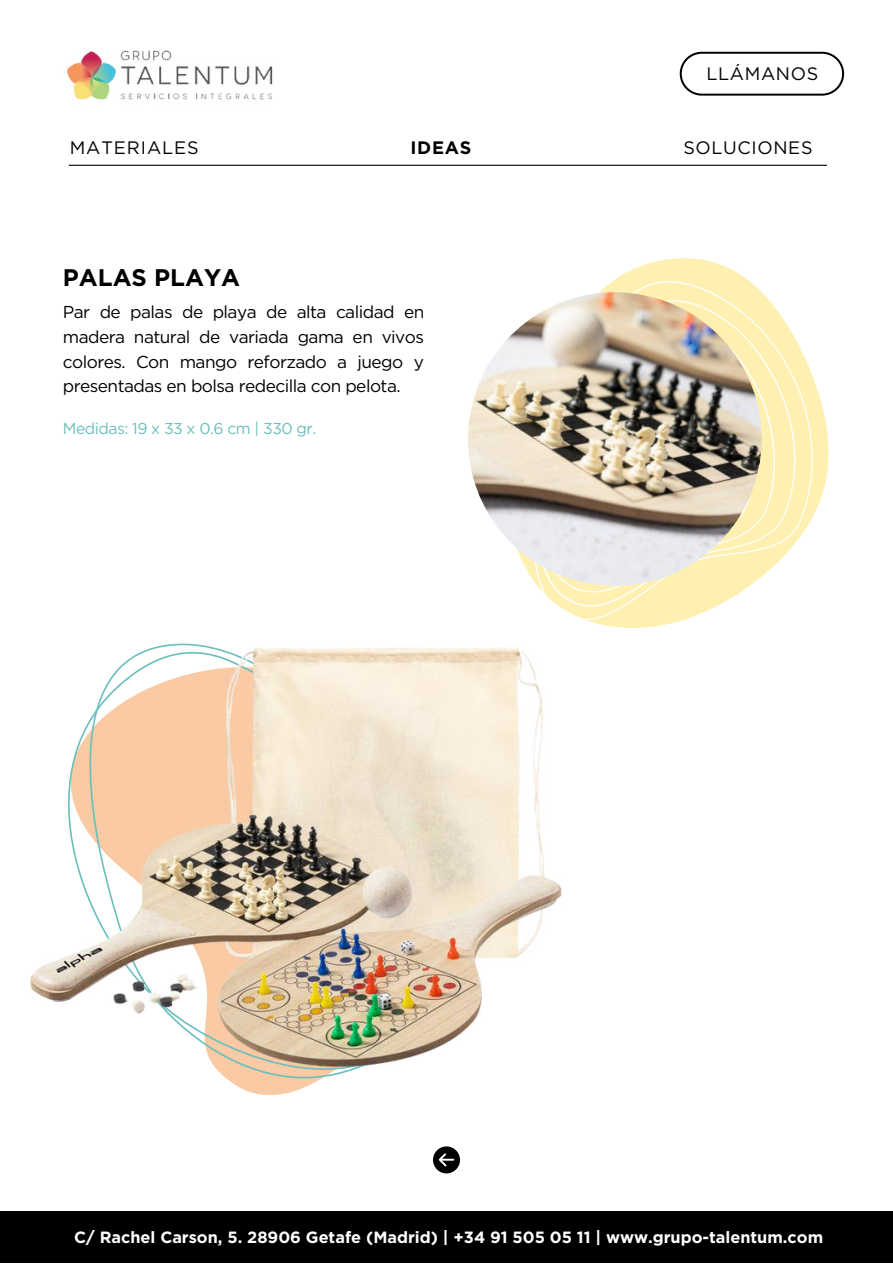
<style>
.page{position:relative;width:893px;height:1264px;background:#fff}
.page>*{position:absolute;margin:0;border:0;box-sizing:border-box;transform-origin:0 0}
.t1{font:700 24px "Gotham";color:#000}
.t2{font:18px "Gotham";letter-spacing:.035em;color:#000}
.t3{font:18px "Gotham";letter-spacing:.055em;color:#000}
.t4{font:700 18px "Gotham";letter-spacing:.045em;color:#000}
.t5{font:17.25px/24.8px "Gotham";letter-spacing:-.03em;color:#000;text-align:justify}
.t6{font:700 16.2px "Gotham";color:#fff}
.t7{font:15.75px "Gotham";letter-spacing:-.03em;color:#6bbfbe}
</style>
<div class="page">
<svg style="left:622px;top:258px;width:207px;height:237px"></svg>
<svg style="left:614px;top:275px;width:208px;height:353px"></svg>
<svg style="left:614px;top:301px;width:183px;height:325px;fill:#fef0b0"></svg>
<svg style="left:68px;top:644px;width:246px;height:452px"></svg>
<img style="left:166px;top:600px;width:448px;height:200px">
<div style="left:0;top:1210px;width:892px;height:52px;background:#000"></div>
<svg style="left:679px;top:52px;width:165px;height:44px"></svg>
<img style="left:66px;top:50px;width:207px;height:50px">
<img style="left:468px;top:277px;width:308px;height:323px">
<hr style="left:69px;top:165px;width:757px;height:1px;background:#000">
<svg style="left:433px;top:1146px;width:26px;height:27px"></svg>
<img style="left:30px;top:800px;width:532px;height:283px">
<p class="t2" style="left:706px;top:62px;width:113px">LLÁMANOS</p>
<p class="t3" style="left:70px;top:136px;width:131px">MATERIALES</p>
<p class="t4" style="left:410px;top:136px;width:62px">IDEAS</p>
<p class="t2" style="left:683px;top:136px;width:131px">SOLUCIONES</p>
<h1 class="t1" style="left:63px;top:263px;width:179px">PALAS PLAYA</h1>
<p class="t5" style="left:63px;top:299px;width:363px">Par de palas de playa de alta calidad en madera natural de variada gama en vivos colores. Con mango reforzado a juego y presentadas en bolsa redecilla con pelota.</p>
<p class="t7" style="left:63px;top:419px;width:255px">Medidas: 19 x 33 x 0.6 cm | 330 gr.</p>
<p class="t6" style="left:74px;top:1226px;width:750px">C/ Rachel Carson, 5. 28906 Getafe (Madrid) | +34 91 505 05 11 | www.grupo-talentum.com</p>
</div>
